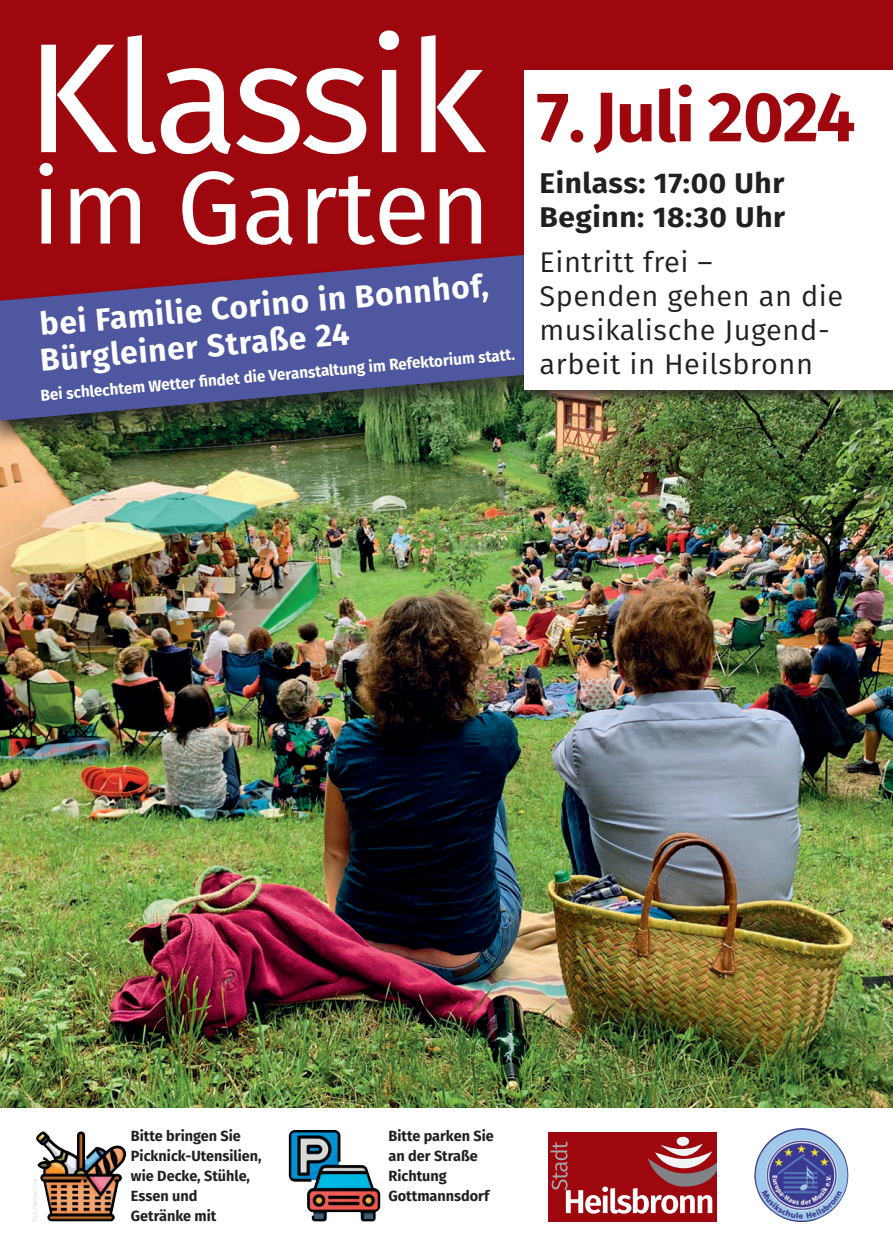
<style>
.page{position:relative;width:893px;height:1259px;background:#fff}
.page>*{position:absolute;margin:0;border:0;box-sizing:border-box;transform-origin:0 0}
.t1{font:156px "Fira Sans";letter-spacing:-.03em;color:#fff}
.t2{font:103.2px "Fira Sans";color:#fff}
.t3{font:700 70.2px "Fira Sans";letter-spacing:-.01em;color:#9d070d}
.t4{font:700 31.5px/35.7px "Fira Sans";color:#fff}
.t5{font:28.5px/33.6px "Fira Sans";letter-spacing:.02em;color:#231f20}
.t6{font:700 28.5px/33.6px "Fira Sans";letter-spacing:.02em;color:#231f20;scale:1.05 1}
.t7{font:700 15.9px "Fira Sans";color:#fff;scale:.96 1}
.t8{font:700 14.7px/20.1px "Fira Sans";color:#231f20}
.t9{font:6.3px "Fira Sans Compressed";color:#dcdddf}
</style>
<div class="page">
<img style="left:0;top:405px;width:893px;height:702px">
<div style="left:548px;top:1132px;width:169px;height:89px;background:#9d070d"></div>
<svg style="left:677px;top:1136px;width:12px;height:10px"></svg>
<svg style="left:550px;top:1141px;width:167px;height:72px"></svg>
<div style="left:0;top:0;width:893px;height:300px;background:#9d070d"></div>
<div style="left:0;top:249px;width:571px;height:201px;background:#231f20;opacity:.75"></div>
<svg style="left:0;top:255px;width:537px;height:166px;background:#554b7b"></svg>
<div style="left:521px;top:66px;width:372px;height:339px;background:#231f20;opacity:.75"></div>
<div style="left:524px;top:70px;width:369px;height:319px;background:#fff"></div>
<img style="left:754px;top:1128px;width:94px;height:94px">
<img style="left:50px;top:1131px;width:30px;height:24px">
<img style="left:289px;top:1130px;width:42px;height:91px">
<h1 class="t1" style="left:26px;top:-20px;width:462px">Klassik</h1>
<h2 class="t2" style="left:32px;top:130px;width:460px">im Garten</h2>
<h3 class="t4" style="left:35px;top:305px;width:454px;rotate:-5deg">bei Familie Corino in Bonnhof,<br>Bürgleiner Straße 24</h3>
<p class="t7" style="left:40px;top:382px;width:497px;rotate:-5deg">Bei schlechtem Wetter fi ndet die Veranstaltung im Refektorium statt.</p>
<h3 class="t3" style="left:536px;top:58px;width:321px">7. Juli 2024</h3>
<h3 class="t6" style="left:539px;top:164px;width:235px">Einlass: 17:00 Uhr<br>Beginn: 18:30 Uhr</h3>
<h3 class="t5" style="left:539px;top:245px;width:305px">Eintritt frei –<br>Spenden gehen an die musikalische Jugend&shy;arbeit in Heilsbronn</h3>
<p class="t9" style="left:30px;top:1221px;width:44px;rotate:-90deg">Illus: Flaticon.com</p>
<p class="t8" style="left:131px;top:1124px;width:132px">Bitte bringen Sie<br>Picknick-Utensilien, wie Decke, Stühle,<br>Essen und<br>Getränke mit</p>
<p class="t8" style="left:388px;top:1124px;width:107px">Bitte parken Sie an der Straße<br>Richtung<br>Gottmannsdorf</p>
</div>
